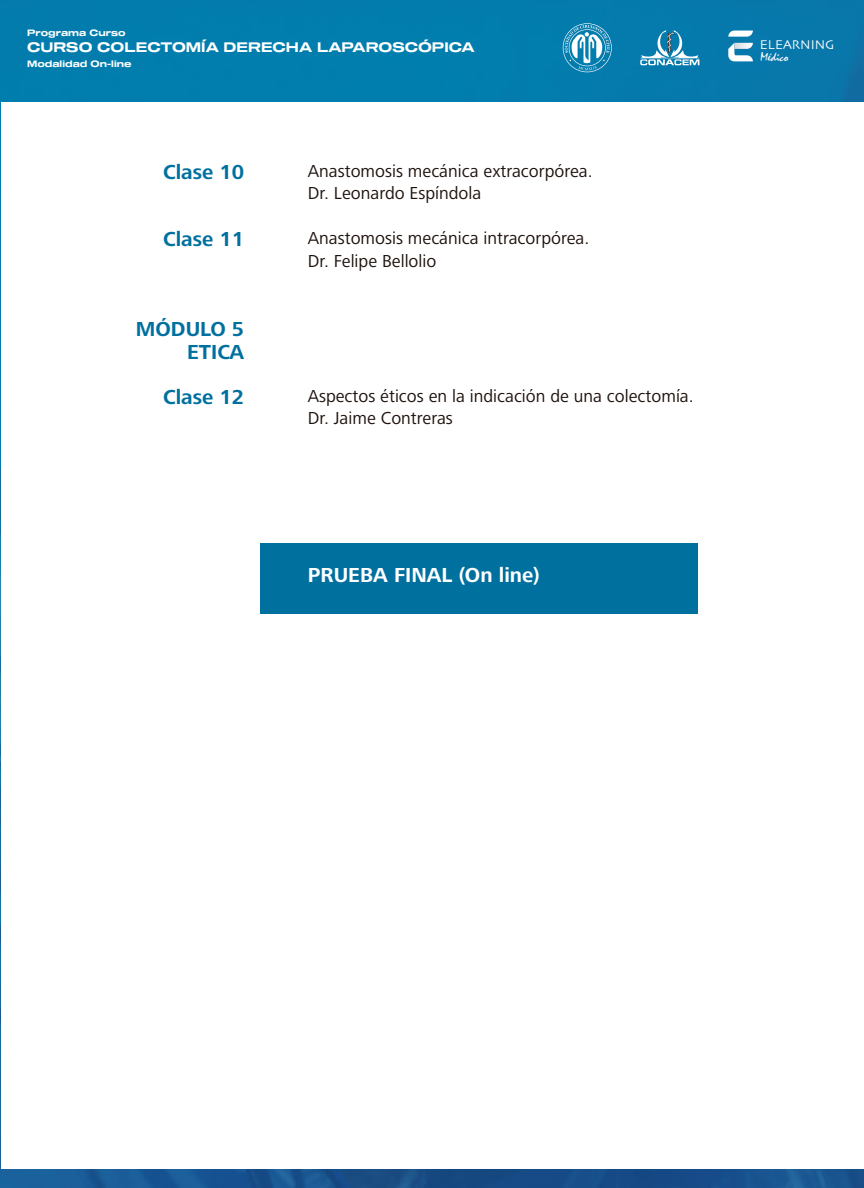
<style>
.page{position:relative;width:864px;height:1188px;background:#fff}
.page>*{position:absolute;margin:0;border:0;box-sizing:border-box;transform-origin:0 0}
.t1{font:700 21px/22.5px "Frutiger Next LT";color:#00709f;text-align:right}
.t2{font:700 21px "Frutiger Next LT";color:#fff}
.t3{font:18px/22.5px "Frutiger Next LT";color:#1e120d}
.t4{font:13.5px "Sequel 100 Black 65";color:#fff}
.t5{font:13.2px "Skia";color:#fff}
.t6{font:12.75px "Mistral";color:#fff}
.t7{font:9px "Sequel 100 Black 65";color:#fff}
</style>
<div class="page">
<img style="left:0;top:0;width:864px;height:1188px">
<div style="left:1px;top:102px;width:863px;height:1066px;background:#fff"></div>
<div style="left:260px;top:543px;width:437px;height:70px;background:#00709f"></div>
<svg style="left:563px;top:23px;width:49px;height:49px;background:#489fc3"></svg>
<svg style="left:640px;top:30px;width:59px;height:35px;background:#4299bd"></svg>
<svg style="left:728px;top:31px;width:25px;height:6px"></svg>
<svg style="left:728px;top:43px;width:25px;height:18px"></svg>
<p class="t7" style="left:27px;top:27px;width:100px">Programa Curso</p>
<p class="t4" style="left:27px;top:38px;width:449px">CURSO COLECTOMÍA DERECHA LAPAROSCÓPICA</p>
<p class="t7" style="left:27px;top:58px;width:106px">Modalidad On-line</p>
<p class="t1" style="left:163px;top:161px;width:83px">Clase 10</p>
<p class="t1" style="left:163px;top:228px;width:83px">Clase 11</p>
<p class="t1" style="left:136px;top:318px;width:110px">MÓDULO 5<br>ETICA</p>
<p class="t1" style="left:163px;top:386px;width:83px">Clase 12</p>
<p class="t3" style="left:308px;top:160px;width:286px">Anastomosis mecánica extracorpórea.<br>Dr. Leonardo Espíndola</p>
<p class="t3" style="left:308px;top:227px;width:283px">Anastomosis mecánica intracorpórea.<br>Dr. Felipe Bellolio</p>
<p class="t3" style="left:308px;top:385px;width:387px">Aspectos éticos en la indicación de una colectomía.<br>Dr. Jaime Contreras</p>
<p class="t2" style="left:308px;top:563px;width:233px">PRUEBA FINAL (On line)</p>
<p class="t5" style="left:760px;top:37px;width:76px">ELEARNING</p>
<p class="t6" style="left:760px;top:50px;width:29px">Médico</p>
</div>
